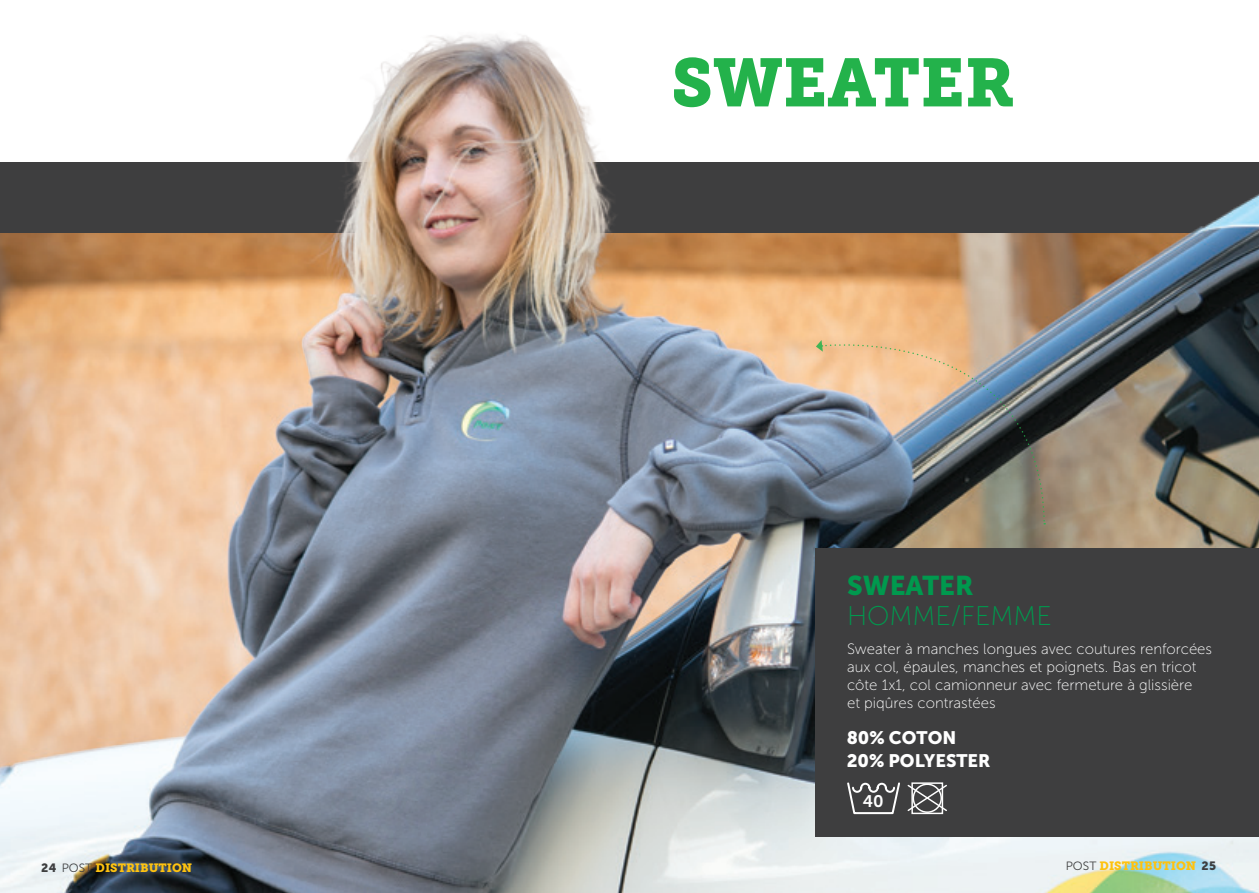
<style>
.page{position:relative;width:1259px;height:893px;background:#fff}
.page>*{position:absolute;margin:0;border:0;box-sizing:border-box;transform-origin:0 0}
.t1{font:67.5px "Museo Slab 900";color:#23b24b}
.t2{font:27px "Museo Sans 100";color:#00994e}
.t3{font:27px "Museo Sans 900";color:#00994e}
.t4{font:18px "Museo Sans 900";color:#fff}
.t5{font:16.8px "Museo Sans 700";color:#fff}
.t6{font:15px/18px "Museo Sans 100";color:#fff}
.t7{font:12px "Museo Slab 900";color:#fec210}
.s1{font-family:"Museo Sans 900";color:#3e3e3f}
.s2{font-family:"Museo Sans 300";color:#3e3e3f}
</style>
<div class="page">
<img style="left:0;top:35px;width:1259px;height:858px">
<div style="left:816px;top:549px;width:443px;height:288px;background:#3e3e3f"></div>
<img style="left:816px;top:338px;width:229px;height:186px">
<svg style="left:847px;top:782px;width:100px;height:33px"></svg>
<p class="t1" style="left:671px;top:44px;width:345px">SWEATER</p>
<p class="t3" style="left:847px;top:570px;width:128px">SWEATER</p>
<p class="t2" style="left:847px;top:601px;width:206px">HOMME/FEMME</p>
<p class="t6" style="left:847px;top:640px;width:366px">Sweater à manches longues avec coutures renforcées aux col, épaules, manches et poignets. Bas en tricot côte 1x1, col camionneur avec fermeture à glissière</p>
<p class="t6" style="left:847px;top:694px;width:150px">et piqûres contrastées</p>
<p class="t4" style="left:846px;top:727px;width:111px">80% COTON</p>
<p class="t4" style="left:846px;top:750px;width:145px">20% POLYESTER</p>
<p class="t5" style="left:862px;top:792px;width:22px">40</p>
<p class="t7" style="left:41px;top:861px;width:153px"><span class="s1">24</span> <span class="s2">POST</span> DISTRIBUTION</p>
<p class="t7" style="left:1065px;top:859px;width:152px"><span class="s2">POST</span> DISTRIBUTION <span class="s1">25</span></p>
</div>
